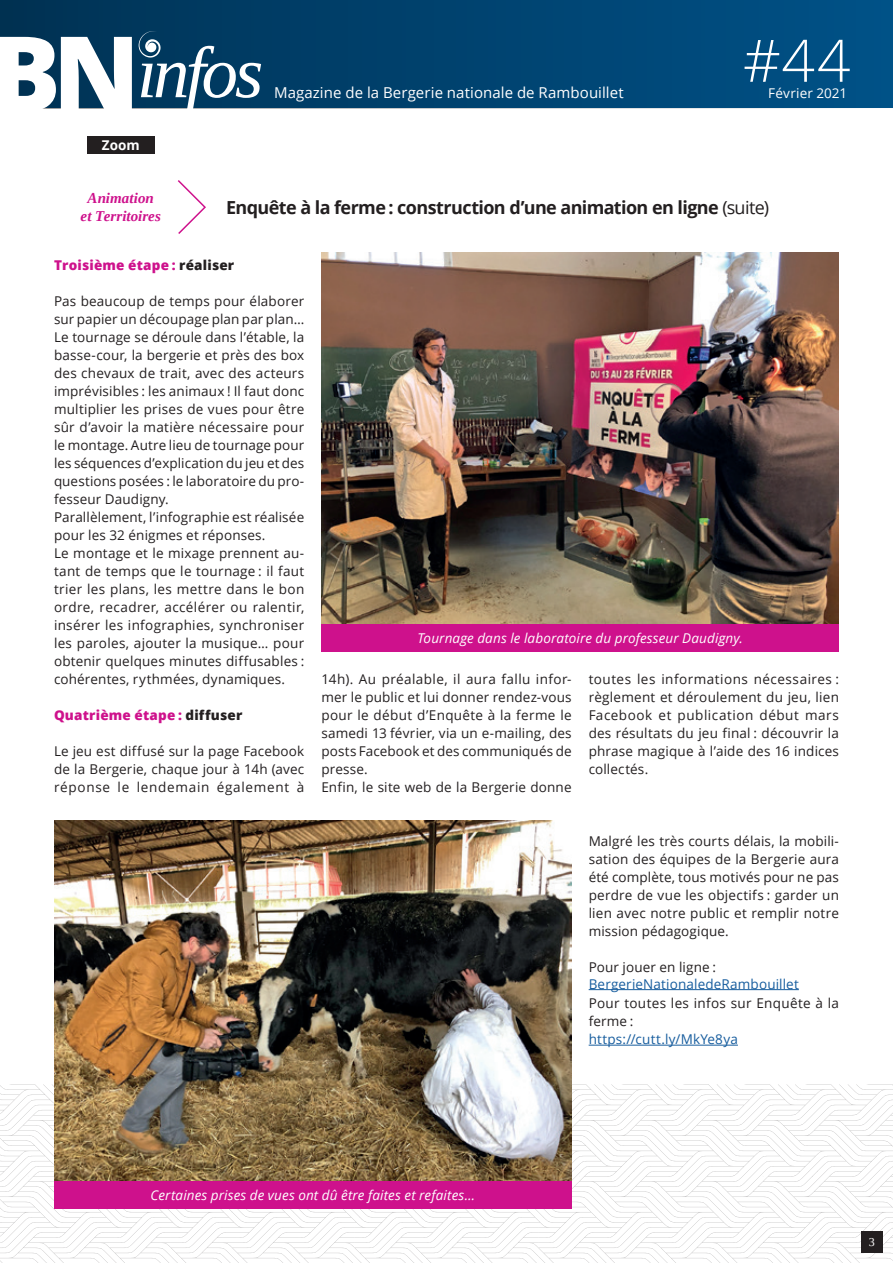
<style>
.page{position:relative;width:893px;height:1263px;background:#fff}
.page>*{position:absolute;margin:0;border:0;box-sizing:border-box;transform-origin:0 0}
.t1{font:800 104.55px "Open Sans";color:#fff}
.t2{font:300 58.5px "Open Sans";color:#fff}
.t3{font:700 18px "Open Sans";letter-spacing:-.035em;color:#231f20}
.t4{font:15px "Open Sans";letter-spacing:.005em;color:#fff}
.t5{font:italic 700 15px/18px "Tinos";color:#ce118c;text-align:center}
.t6{font:13.5px/18px "Open Sans";letter-spacing:.015em;color:#231f20}
.t7{font:italic 13.5px "Open Sans";letter-spacing:.01em;color:#fff}
.t8{font:13.5px "Open Sans";letter-spacing:.01em;color:#175d9e}
.t9{font:800 13.5px "Open Sans";letter-spacing:.015em;color:#ce118c}
.t10{font:13.5px "Open Sans";letter-spacing:.005em;color:#fff}
.t11{font:700 13.5px "Open Sans";color:#fff}
.t12{font:12px "Tinos";color:#fff}
.s1{font-weight:400}
.s2{color:#231f20}
</style>
<div class="page">
<svg style="left:0;top:1084px;width:893px;height:179px"></svg>
<div style="left:861px;top:1231px;width:21px;height:21px;background:#231f20"></div>
<div style="left:0;top:0;width:893px;height:108px;background:linear-gradient(to right,#003254,#005288)"></div>
<svg style="left:139px;top:31px;width:122px;height:78px"></svg>
<div style="left:87px;top:136px;width:68px;height:17px;background:#231f20"></div>
<hr style="left:589px;top:989px;width:210px;height:1px;background:#175d9e">
<hr style="left:589px;top:1045px;width:149px;height:1px;background:#175d9e">
<svg style="left:177px;top:180px;width:29px;height:54px"></svg>
<img style="left:54px;top:821px;width:518px;height:360px">
<img style="left:321px;top:252px;width:518px;height:372px">
<div style="left:321px;top:624px;width:518px;height:28px;background:#ce118c"></div>
<div style="left:54px;top:1181px;width:518px;height:28px;background:#ce118c"></div>
<h1 class="t1" style="left:-10px;top:-6px;width:151px">BN</h1>
<p class="t11" style="left:102px;top:135px;width:39px">Zoom</p>
<p class="t5" style="left:81px;top:189px;width:82px">Animation et Territoires</p>
<p class="t4" style="left:274px;top:82px;width:351px">Magazine de la Bergerie nationale de Rambouillet</p>
<h2 class="t2" style="left:743px;top:20px;width:109px">#44</h2>
<p class="t10" style="left:768px;top:84px;width:81px">Février 2021</p>
<h3 class="t3" style="left:226px;top:195px;width:544px">Enquête à la ferme : construction d’une animation en ligne <span class="s1">(suite)</span></h3>
<p class="t9" style="left:54px;top:255px;width:182px">Troisième étape : <span class="s2">réaliser</span></p>
<p class="t6" style="left:54px;top:292px;width:252px">Pas beaucoup de temps pour élaborer sur papier un découpage plan par plan… Le tournage se déroule dans l’étable, la basse-cour, la bergerie et près des box des chevaux de trait, avec des acteurs imprévisibles : les animaux ! Il faut donc multiplier les prises de vues pour être sûr d’avoir la matière nécessaire pour le montage. Autre lieu de tournage pour les séquences d’explication du jeu et des questions posées : le laboratoire du pro&shy;fesseur Daudigny.<br>Parallèlement, l’infographie est réalisée pour les 32 énigmes et réponses.<br>Le montage et le mixage prennent au&shy;tant de temps que le tournage : il faut trier les plans, les mettre dans le bon ordre, recadrer, accélérer ou ralentir, insérer les infographies, synchroniser les paroles, ajouter la musique… pour obtenir quelques minutes diffusables : cohérentes, rythmées, dynamiques.</p>
<p class="t9" style="left:54px;top:705px;width:190px">Quatrième étape : <span class="s2">diffuser</span></p>
<p class="t6" style="left:54px;top:742px;width:252px;text-align:justify">Le jeu est diffusé sur la page Facebook de la Bergerie, chaque jour à 14h (avec réponse le lendemain également à</p>
<p class="t7" style="left:417px;top:629px;width:327px">Tournage dans le laboratoire du professeur Daudigny.</p>
<p class="t6" style="left:321px;top:670px;width:252px">14h). Au préalable, il aura fallu infor&shy;mer le public et lui donner rendez-vous pour le début d’Enquête à la ferme le samedi 13 février, via un e-mailing, des posts Facebook et des communiqués de presse.<br>Enfin, le site web de la Bergerie donne</p>
<p class="t6" style="left:589px;top:670px;width:252px;text-align:justify">toutes les informations nécessaires : règlement et déroulement du jeu, lien Facebook et publication début mars des résultats du jeu final : découvrir la phrase magique à l’aide des 16 indices collectés.</p>
<p class="t6" style="left:589px;top:832px;width:252px;text-align:justify">Malgré les très courts délais, la mobili&shy;sation des équipes de la Bergerie aura été complète, tous motivés pour ne pas perdre de vue les objectifs : garder un lien avec notre public et remplir notre mission pédagogique.</p>
<p class="t6" style="left:589px;top:958px;width:129px">Pour jouer en ligne :</p>
<p class="t8" style="left:589px;top:974px;width:212px">BergerieNationaledeRambouillet</p>
<p class="t6" style="left:589px;top:994px;width:252px">Pour toutes les infos sur Enquête à la ferme :</p>
<p class="t8" style="left:589px;top:1030px;width:151px">https://cutt.ly/MkYe8ya</p>
<p class="t7" style="left:151px;top:1186px;width:326px">Certaines prises de vues ont dû être faites et refaites…</p>
<p class="t12" style="left:869px;top:1234px;width:7px">3</p>
</div>
